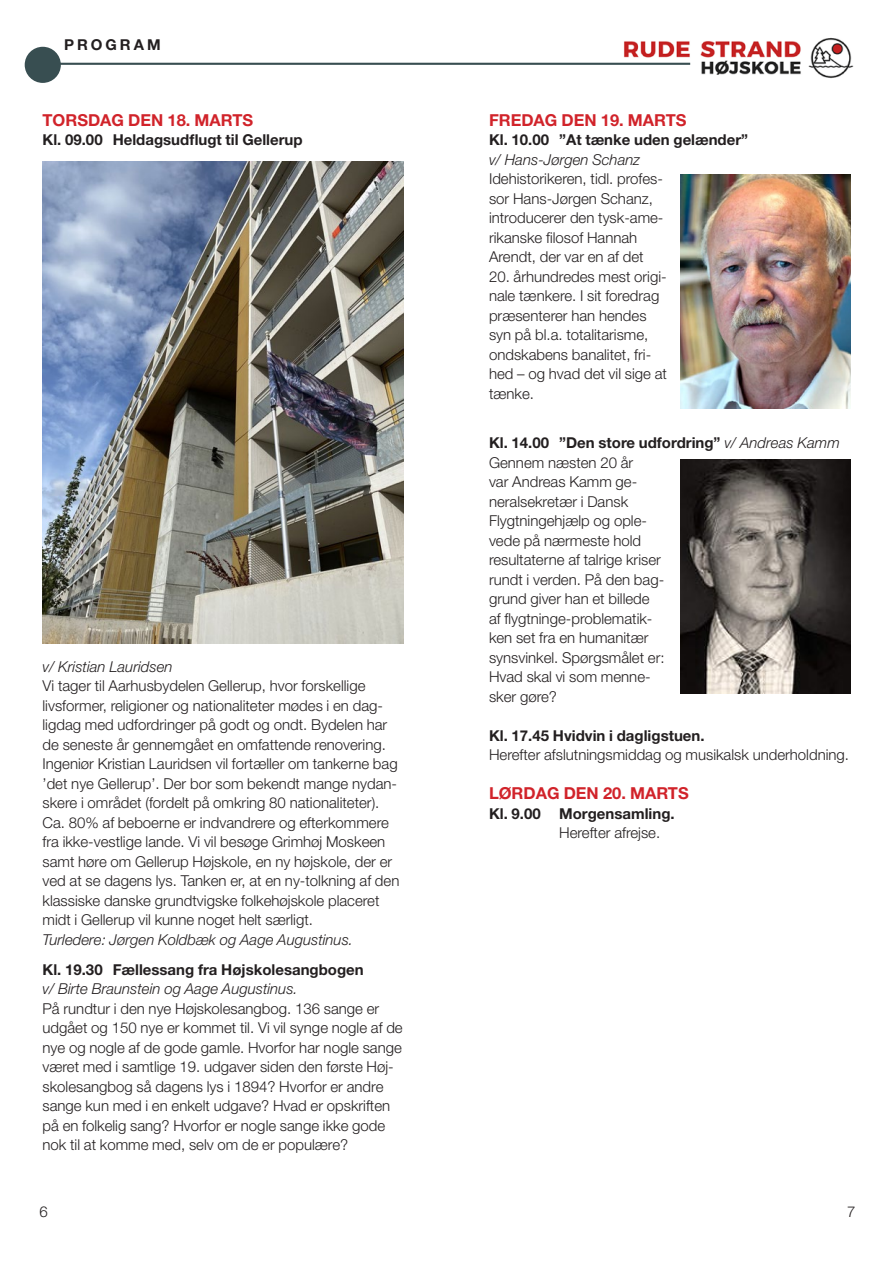
<style>
.page{position:relative;width:893px;height:1263px;background:#fff}
.page>*{position:absolute;margin:0;border:0;box-sizing:border-box;transform-origin:0 0}
.t1{font:700 16.5px "Helvetica Neue LT Std";color:#d1232a}
.t2{font:300 15px/19.5px "Helvetica Neue LT Std";color:#231f20}
.t3{font:700 15px "Helvetica Neue LT Std";color:#231f20}
.t4{font:italic 300 15px "Helvetica Neue LT Std";color:#231f20}
.t5{font:700 15px "Helvetica Neue LT Std";letter-spacing:.2em;color:#231f20}
.s1{font-weight:700}
.s2{font-style:italic}
</style>
<div class="page">
<img style="left:43px;top:162px;width:361px;height:481px">
<img style="left:680px;top:174px;width:170px;height:234px">
<img style="left:680px;top:459px;width:170px;height:234px">
<img style="left:619px;top:37px;width:235px;height:42px">
<hr style="left:40px;top:63px;width:650px;height:2px;background:#384e51">
<div style="left:25px;top:47px;width:36px;height:36px;background:#384e51;border-radius:50%"></div>
<p class="t5" style="left:64px;top:36px;width:98px">PROGRAM</p>
<p class="t1" style="left:43px;top:109px;width:212px">TORSDAG DEN 18. MARTS</p>
<p class="t3" style="left:43px;top:130px;width:262px">Kl. 09.00 Heldagsudflugt til Gellerup</p>
<p class="t4" style="left:43px;top:657px;width:131px">v/ Kristian Lauridsen</p>
<p class="t2" style="left:43px;top:676px;width:358px">Vi tager til Aarhusbydelen Gellerup, hvor forskellige livsformer, religioner og nationaliteter mødes i en dag&shy;ligdag med udfordringer på godt og ondt. Bydelen har de seneste år gennemgået en omfattende renovering.<br>Ingeniør Kristian Lauridsen vil fortæller om tankerne bag ’det nye Gellerup’. Der bor som bekendt mange nydan&shy;skere i området (fordelt på omkring 80 nationaliteter).<br>Ca. 80% af beboerne er indvandrere og efterkommere fra ikke-vestlige lande. Vi vil besøge Grimhøj Moskeen samt høre om Gellerup Højskole, en ny højskole, der er ved at se dagens lys. Tanken er, at en ny-tolkning af den klassiske danske grundtvigske folkehøjskole placeret midt i Gellerup vil kunne noget helt særligt.</p>
<p class="t4" style="left:43px;top:930px;width:312px">Turledere: Jørgen Koldbæk og Aage Augustinus.</p>
<p class="t3" style="left:43px;top:960px;width:323px">Kl. 19.30 Fællessang fra Højskolesangbogen</p>
<p class="t4" style="left:43px;top:980px;width:257px">v/ Birte Braunstein og Aage Augustinus.</p>
<p class="t2" style="left:43px;top:998px;width:362px">På rundtur i den nye Højskolesangbog. 136 sange er udgået og 150 nye er kommet til. Vi vil synge nogle af de nye og nogle af de gode gamle. Hvorfor har nogle sange været med i samtlige 19. udgaver siden den første Høj&shy;skolesangbog så dagens lys i 1894? Hvorfor er andre sange kun med i en enkelt udgave? Hvad er opskriften på en folkelig sang? Hvorfor er nogle sange ikke gode nok til at komme med, selv om de er populære?</p>
<p class="t1" style="left:489px;top:109px;width:199px">FREDAG DEN 19. MARTS</p>
<p class="t3" style="left:489px;top:130px;width:261px">Kl. 10.00 ”At tænke uden gelænder”</p>
<p class="t4" style="left:489px;top:150px;width:152px">v/ Hans-Jørgen Schanz</p>
<p class="t2" style="left:489px;top:169px;width:176px">Idehistorikeren, tidl. profes&shy;sor Hans-Jørgen Schanz, introducerer den tysk-ame&shy;rikanske filosof Hannah<br>Arendt, der var en af det</p>
<p class="t2" style="left:489px;top:266px;width:179px">20. århundredes mest origi&shy;nale tænkere. I sit foredrag præsenterer han hendes syn på bl.a. totalitarisme, ondskabens banalitet, fri&shy;hed – og hvad det vil sige at tænke.</p>
<p class="t2" style="left:489px;top:433px;width:352px"><span class="s1">Kl. 14.00 ”Den store udfordring”</span> <span class="s2">v/ Andreas Kamm<br></span>Gennem næsten 20 år<br>var Andreas Kamm ge-<br>neralsekretær i Dansk<br>Flygtningehjælp og ople-<br>vede på nærmeste hold<br>resultaterne af talrige kriser<br>rundt i verden. På den bag-<br>grund giver han et billede<br>af flygtninge-problematik-<br>ken set fra en humanitær<br>synsvinkel. Spørgsmålet er:<br>Hvad skal vi som menne-<br>sker gøre?</p>
<p class="t3" style="left:489px;top:726px;width:217px">Kl. 17.45 Hvidvin i dagligstuen.</p>
<p class="t2" style="left:489px;top:745px;width:362px">Herefter afslutningsmiddag og musikalsk underholdning.</p>
<p class="t1" style="left:489px;top:783px;width:201px">LØRDAG DEN 20. MARTS</p>
<p class="t3" style="left:489px;top:804px;width:187px">Kl. 9.00 Morgensamling.</p>
<p class="t2" style="left:559px;top:823px;width:103px">Herefter afrejse.</p>
<p class="t2" style="left:39px;top:1202px;width:10px">6</p>
<p class="t2" style="left:847px;top:1202px;width:10px">7</p>
</div>
